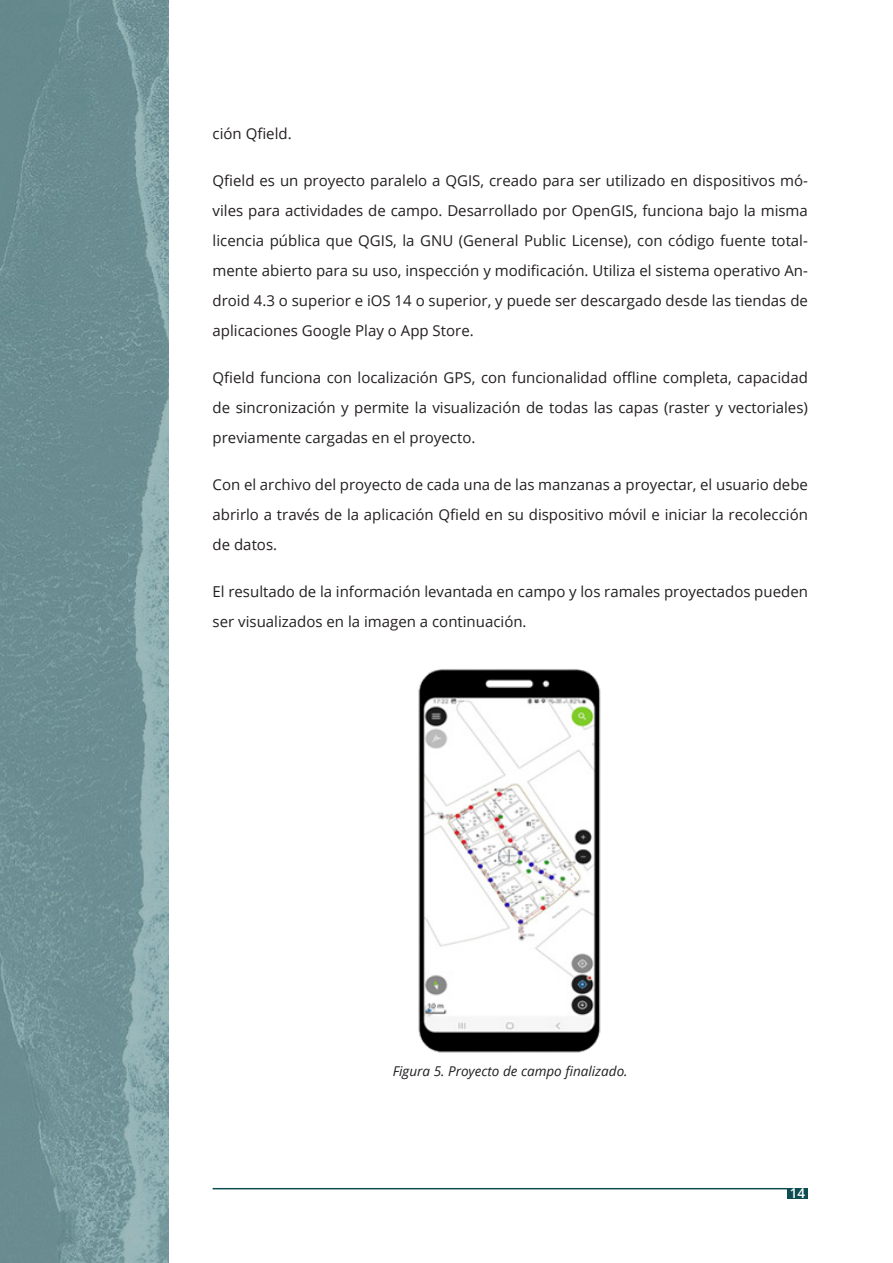
<style>
.page{position:relative;width:893px;height:1263px;background:#fff}
.page>*{position:absolute;margin:0;border:0;box-sizing:border-box;transform-origin:0 0}
.TEXTO_CORRIDO{font:15px/30px "Open Sans";color:#231f20;text-align:justify}
.TEXTO_FIGURAS{font:italic 13.5px "Open Sans";color:#231f20}
.t1{font:600 13.5px "Open Sans";color:#fff}
</style>
<div class="page">
<div style="left:787px;top:1188px;width:21px;height:10px;background:#0d4d52"></div>
<hr style="left:213px;top:1188px;width:574px;height:1px;background:#0d4d52">
<img style="left:418px;top:669px;width:183px;height:384px">
<img style="left:0;top:0;width:169px;height:1263px">
<p class="TEXTO_CORRIDO" style="left:213px;top:118px;width:81px">ción Qfield.</p>
<p class="TEXTO_CORRIDO" style="left:213px;top:165px;width:597px">Qfield es un proyecto paralelo a QGIS, creado para ser utilizado en dispositivos mó&shy;viles para actividades de campo. Desarrollado por OpenGIS, funciona bajo la misma licencia pública que QGIS, la GNU (General Public License), con código fuente total&shy;mente abierto para su uso, inspección y modificación. Utiliza el sistema operativo An&shy;droid 4.3 o superior e iOS 14 o superior, y puede ser descargado desde las tiendas de aplicaciones Google Play o App Store.</p>
<p class="TEXTO_CORRIDO" style="left:213px;top:362px;width:597px">Qfield funciona con localización GPS, con funcionalidad offline completa, capacidad de sincronización y permite la visualización de todas las capas (raster y vectoriales) previamente cargadas en el proyecto.</p>
<p class="TEXTO_CORRIDO" style="left:213px;top:469px;width:597px">Con el archivo del proyecto de cada una de las manzanas a proyectar, el usuario debe abrirlo a través de la aplicación Qfield en su dispositivo móvil e iniciar la recolección de datos.</p>
<p class="TEXTO_CORRIDO" style="left:213px;top:576px;width:597px">El resultado de la información levantada en campo y los ramales proyectados pueden ser visualizados en la imagen a continuación.</p>
<p class="TEXTO_FIGURAS" style="left:393px;top:1062px;width:236px">Figura 5. Proyecto de campo finalizado.</p>
<p class="t1" style="left:790px;top:1184px;width:17px">14</p>
</div>
